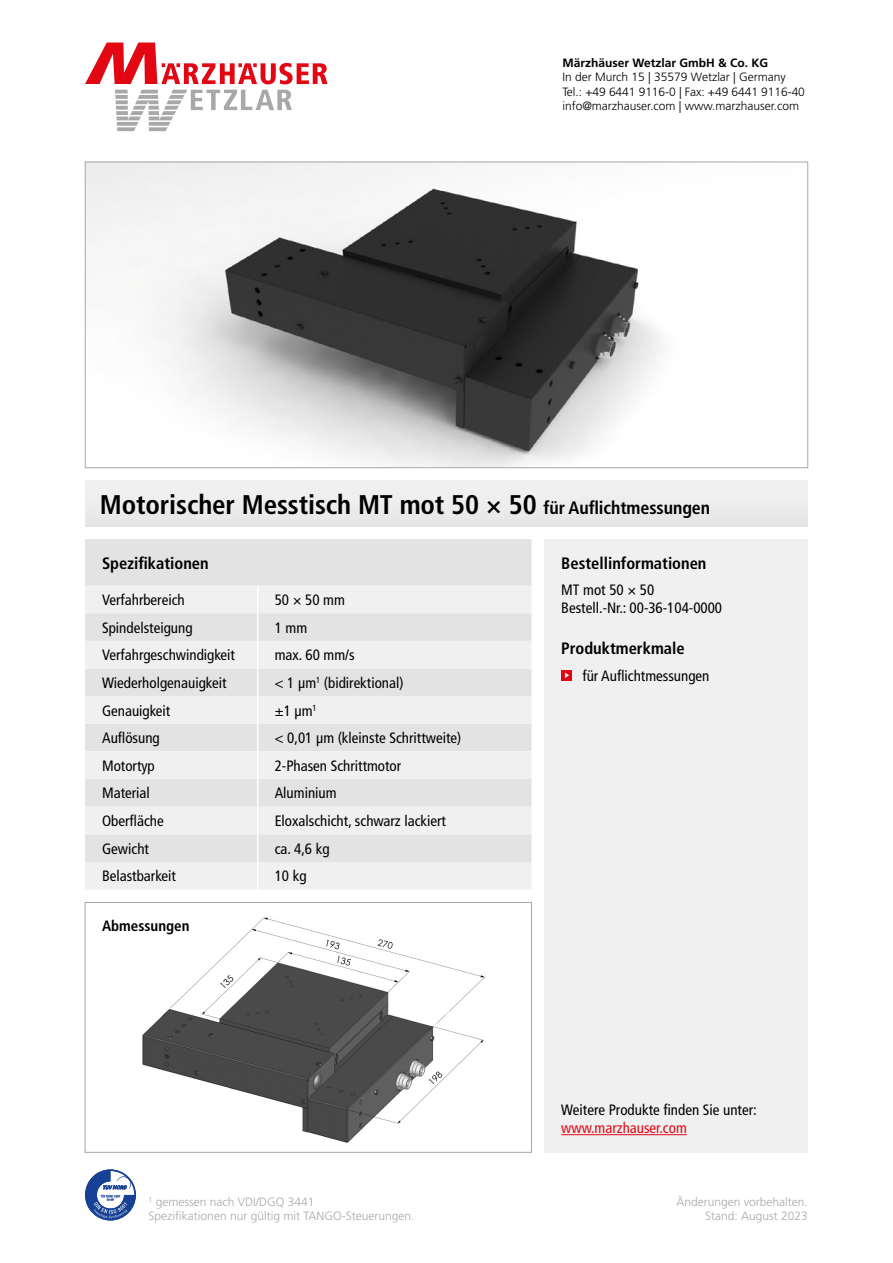
<style>
.page{position:relative;width:893px;height:1263px;background:#fff}
.page>*{position:absolute;margin:0;border:0;box-sizing:border-box;transform-origin:0 0}
.t1{font:700 condensed 27px "Frutiger LT Std";letter-spacing:-.005em;color:#000}
.t2{font:700 condensed 16.5px "Frutiger LT Std";color:#000}
.t3{font:condensed 15px/18px "Frutiger LT Std";color:#000}
.t4{font:condensed 15px "Frutiger LT Std";color:#e30613}
.t5{font:700 condensed 15px "Frutiger LT Std";color:#000}
.t6{font:300 12px/14.4px "Frutiger LT Std";color:#000}
.t7{font:300 12px/14.4px "Frutiger LT Std";color:#a8a8a7;text-align:right}
.t8{font:700 12px "Frutiger LT Std";color:#000}
.s1{font-size:18px}
</style>
<div class="page">
<svg style="left:85px;top:43px;width:243px;height:41px"></svg>
<svg style="left:115px;top:90px;width:177px;height:41px"></svg>
<svg style="left:86px;top:1170px;width:49px;height:50px"></svg>
<img style="left:142px;top:917px;width:343px;height:226px">
<div style="left:85px;top:902px;width:446px;height:250px;border:1px solid #a8a8a7"></div>
<div style="left:544px;top:539px;width:264px;height:613px;background:#f0f0f0"></div>
<div style="left:561px;top:670px;width:11px;height:11px;background:#e30613"></div>
<svg style="left:565px;top:672px;width:4px;height:6px"></svg>
<div style="left:85px;top:481px;width:723px;height:45px;background:#ededed"></div>
<div style="left:85px;top:539px;width:446px;height:47px;background:#e3e3e3"></div>
<svg style="left:85px;top:586px;width:446px;height:303px;fill:#f0f0f0"></svg>
<svg style="left:257px;top:586px;width:1px;height:303px"></svg>
<img style="left:87px;top:164px;width:577px;height:302px">
<hr style="left:561px;top:1134px;width:126px;height:1px;background:#e30613">
<p class="t8" style="left:562px;top:56px;width:207px">Märzhäuser Wetzlar GmbH &amp; Co. KG</p>
<p class="t6" style="left:562px;top:70px;width:244px">In der Murch 15 | 35579 Wetzlar | Germany<br>Tel.: +49 6441 9116-0 | Fax: +49 6441 9116-40 info@marzhauser.com | www.marzhauser.com</p>
<h1 class="t1" style="left:100px;top:488px;width:612px">Motorischer Messtisch MT mot 50 × 50 <span class="s1">für Auflichtmessungen</span></h1>
<p class="t2" style="left:102px;top:553px;width:108px">Spezifikationen</p>
<p class="t3" style="left:102px;top:591px;width:84px">Verfahrbereich</p>
<p class="t3" style="left:275px;top:591px;width:72px">50 × 50 mm</p>
<p class="t3" style="left:102px;top:618px;width:92px">Spindelsteigung</p>
<p class="t3" style="left:275px;top:618px;width:34px">1 mm</p>
<p class="t3" style="left:102px;top:646px;width:135px">Verfahrgeschwindigkeit</p>
<p class="t3" style="left:275px;top:646px;width:81px">max. 60 mm/s</p>
<p class="t3" style="left:102px;top:674px;width:126px">Wiederholgenauigkeit</p>
<p class="t3" style="left:275px;top:674px;width:130px">&lt; 1 µm<sup>1</sup> (bidirektional)</p>
<p class="t3" style="left:102px;top:701px;width:70px">Genauigkeit</p>
<p class="t3" style="left:275px;top:701px;width:44px">±1 μm<sup>1</sup></p>
<p class="t3" style="left:102px;top:729px;width:59px">Auflösung</p>
<p class="t3" style="left:275px;top:729px;width:188px">&lt; 0,01 µm (kleinste Schrittweite)</p>
<p class="t3" style="left:102px;top:757px;width:54px">Motortyp</p>
<p class="t3" style="left:275px;top:757px;width:128px">2-Phasen Schrittmotor</p>
<p class="t3" style="left:102px;top:784px;width:49px">Material</p>
<p class="t3" style="left:275px;top:784px;width:63px">Aluminium</p>
<p class="t3" style="left:102px;top:812px;width:63px">Oberfläche</p>
<p class="t3" style="left:275px;top:812px;width:173px">Eloxalschicht, schwarz lackiert</p>
<p class="t3" style="left:102px;top:840px;width:48px">Gewicht</p>
<p class="t3" style="left:275px;top:840px;width:56px">ca. 4,6 kg</p>
<p class="t3" style="left:102px;top:867px;width:75px">Belastbarkeit</p>
<p class="t3" style="left:275px;top:867px;width:33px">10 kg</p>
<p class="t5" style="left:102px;top:916px;width:89px">Abmessungen</p>
<p class="t7" style="left:149px;top:1195px;width:267px;text-align:left"><sup>1</sup> gemessen nach VDI/DGQ 3441<br>Spezifikationen nur gültig mit TANGO-Steuerungen.</p>
<p class="t2" style="left:561px;top:553px;width:147px">Bestellinformationen</p>
<p class="t3" style="left:561px;top:581px;width:162px">MT mot 50 × 50<br>Bestell.-Nr.: 00-36-104-0000</p>
<p class="t2" style="left:561px;top:639px;width:125px">Produktmerkmale</p>
<p class="t3" style="left:583px;top:666px;width:128px">für Auflichtmessungen</p>
<p class="t3" style="left:561px;top:1101px;width:197px">Weitere Produkte finden Sie unter:</p>
<p class="t4" style="left:561px;top:1119px;width:127px">www.marzhauser.com</p>
<p class="t7" style="left:676px;top:1195px;width:133px">Änderungen vorbehalten.<br>Stand: August 2023</p>
</div>
